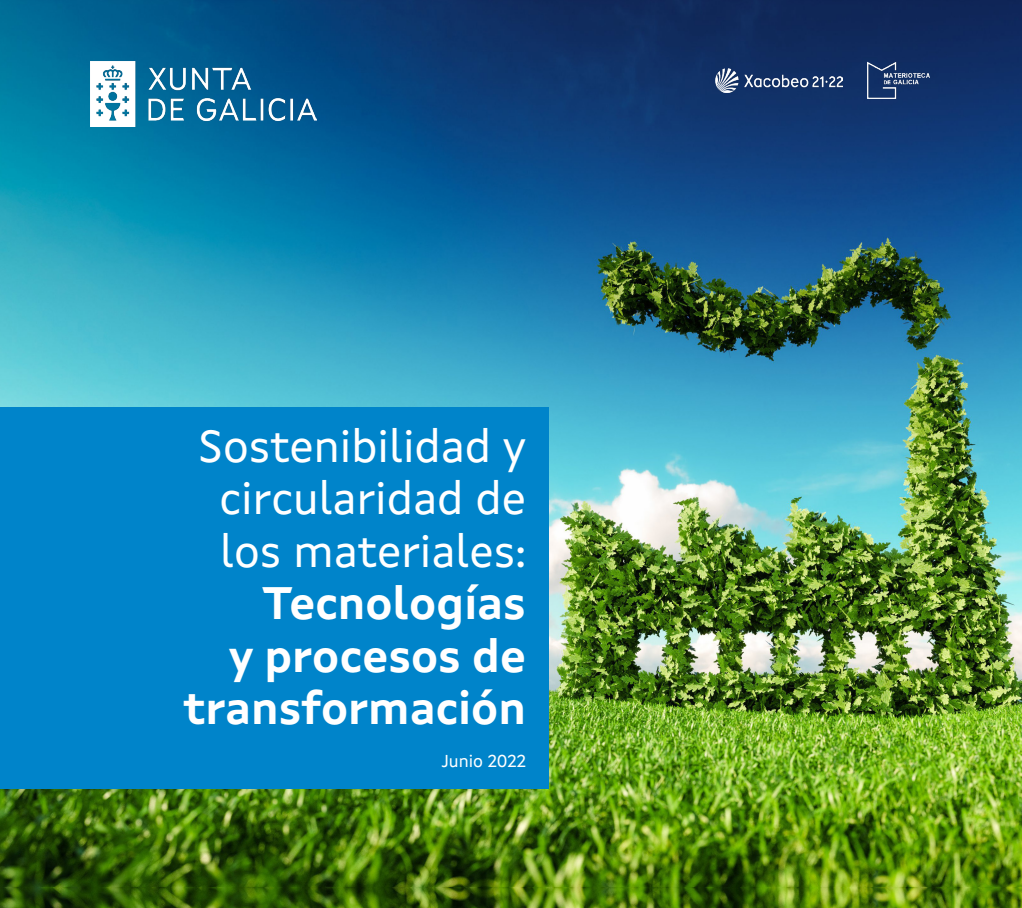
<style>
.page{position:relative;width:1022px;height:908px;background:#fff}
.page>*{position:absolute;margin:0;border:0;box-sizing:border-box;transform-origin:0 0}
.t1{font:45.5px/52.5px "Xunta Sans";color:#fff;text-align:center}
.t2{font:700 45.5px/52.5px "Xunta Sans";color:#fff;text-align:right}
.t3{font:17.5px "Xunta Sans";color:#fff}
</style>
<div class="page">
<img style="left:0;top:0;width:1022px;height:908px">
<img style="left:868px;top:62px;width:63px;height:36px">
<img style="left:715px;top:69px;width:127px;height:23px">
<img style="left:91px;top:62px;width:226px;height:64px">
<div style="left:0;top:408px;width:548px;height:381px;background:#0084ca"></div>
<p class="t1" style="left:199px;top:419px;width:329px">Sostenibilidad y circularidad de</p>
<p class="t1" style="left:220px;top:524px;width:307px">los materiales:</p>
<p class="t2" style="left:183px;top:577px;width:344px">Tecnologías<br>y procesos de transformación</p>
<p class="t3" style="left:441px;top:750px;width:86px">Junio 2022</p>
</div>
